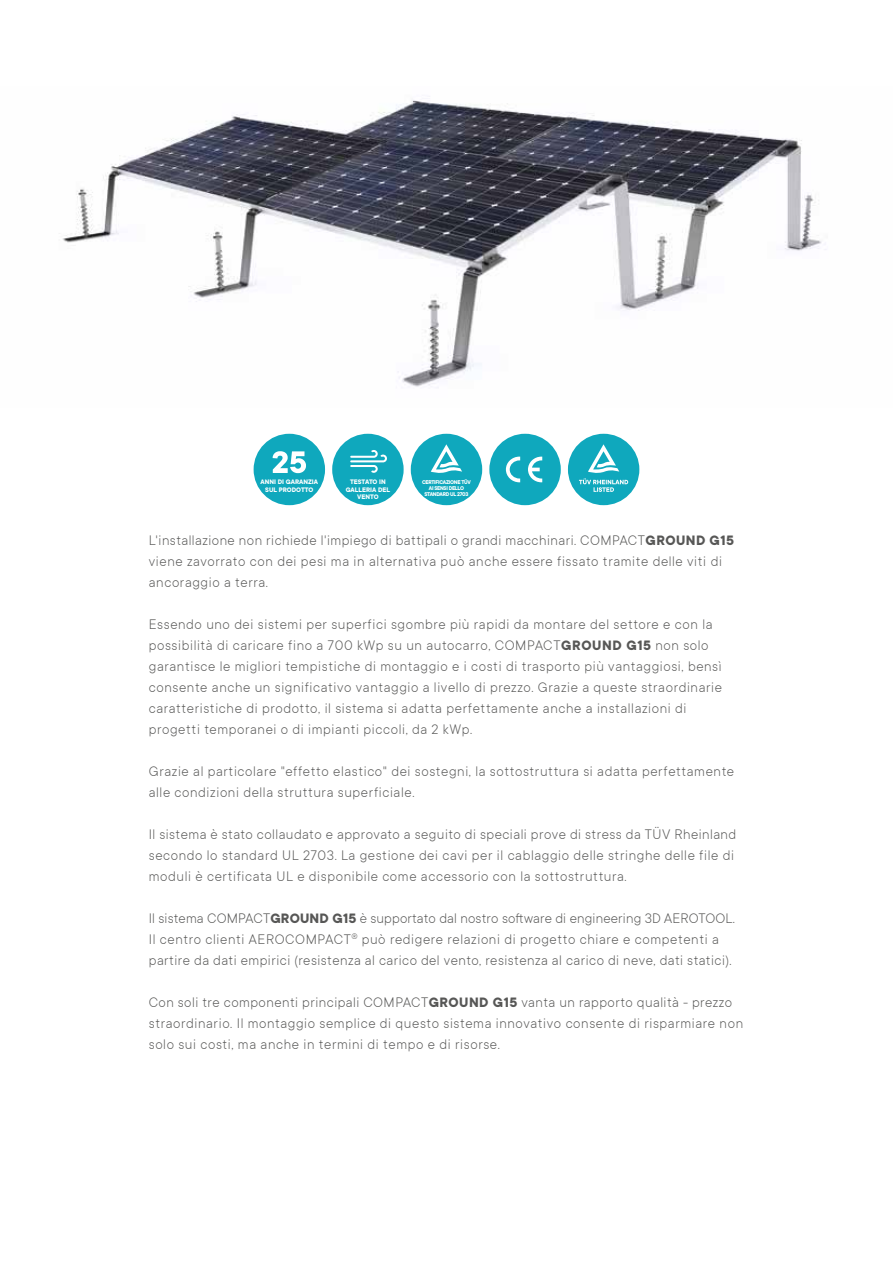
<style>
.page{position:relative;width:893px;height:1263px;background:#fff}
.page>*{position:absolute;margin:0;border:0;box-sizing:border-box;transform-origin:0 0}
.t1{font:300 15px/21px "TT Commons";letter-spacing:.04em;color:#575756}
.t2{font:700 7.2px/7.5px "TT Commons";color:#fff;text-align:center}
.t3{font:700 6px/6px "TT Commons";letter-spacing:-.05em;color:#fff;text-align:center}
.s1{font-weight:700}
</style>
<div class="page">
<img style="left:62px;top:100px;width:764px;height:287px">
<div style="left:489px;top:434px;width:72px;height:71px;background:#0fa8bd;border-radius:50%"></div>
<svg style="left:506px;top:457px;width:14px;height:25px"></svg>
<svg style="left:528px;top:457px;width:14px;height:25px"></svg>
<div style="left:254px;top:434px;width:71px;height:71px;background:#0fa8bd;border-radius:50%"></div>
<svg style="left:273px;top:451px;width:33px;height:22px"></svg>
<div style="left:332px;top:434px;width:72px;height:71px;background:#0fa8bd;border-radius:50%"></div>
<svg style="left:350px;top:450px;width:37px;height:23px"></svg>
<div style="left:411px;top:434px;width:71px;height:71px;background:#0fa8bd;border-radius:50%"></div>
<svg style="left:431px;top:444px;width:31px;height:29px"></svg>
<div style="left:568px;top:434px;width:71px;height:71px;background:#0fa8bd;border-radius:50%"></div>
<svg style="left:579px;top:444px;width:49px;height:48px"></svg>
<p class="t2" style="left:261px;top:478px;width:59px">ANNI DI GARANZIA<br>SUL PRODOTTO</p>
<p class="t2" style="left:346px;top:478px;width:46px">TESTATO IN<br>GALLERIA DEL<br>VENTO</p>
<p class="t3" style="left:422px;top:479px;width:50px">CERTIFICAZIONE TÜV<br>AI SENSI DELLO<br>STANDARD UL 2703</p>
<p class="t1" style="left:149px;top:530px;width:587px">L'installazione non richiede l'impiego di battipali o grandi macchinari. COMPACT<span class="s1">GROUND G15 </span>viene zavorrato con dei pesi ma in alternativa può anche essere fissato tramite delle viti di ancoraggio a terra.</p>
<p class="t1" style="left:149px;top:614px;width:575px">Essendo uno dei sistemi per superfici sgombre più rapidi da montare del settore e con la possibilità di caricare fino a 700 kWp su un autocarro, COMPACT<span class="s1">GROUND G15</span> non solo garantisce le migliori tempistiche di montaggio e i costi di trasporto più vantaggiosi, bensì consente anche un significativo vantaggio a livello di prezzo. Grazie a queste straordinarie caratteristiche di prodotto, il sistema si adatta perfettamente anche a installazioni di progetti temporanei o di impianti piccoli, da 2 kWp.</p>
<p class="t1" style="left:149px;top:761px;width:587px">Grazie al particolare "effetto elastico" dei sostegni, la sottostruttura si adatta perfettamente alle condizioni della struttura superficiale.</p>
<p class="t1" style="left:149px;top:824px;width:589px">Il sistema è stato collaudato e approvato a seguito di speciali prove di stress da TÜV Rheinland secondo lo standard UL 2703. La gestione dei cavi per il cablaggio delle stringhe delle file di moduli è certificata UL e disponibile come accessorio con la sottostruttura.</p>
<p class="t1" style="left:149px;top:908px;width:587px">Il sistema COMPACT<span class="s1">GROUND G15</span> è supportato dal nostro software di engineering 3D AEROTOOL.<br>Il centro clienti AEROCOMPACT<sup>®</sup> può redigere relazioni di progetto chiare e competenti a partire da dati empirici (resistenza al carico del vento, resistenza al carico di neve, dati statici).</p>
<p class="t1" style="left:149px;top:992px;width:596px">Con soli tre componenti principali COMPACT<span class="s1">GROUND G15</span> vanta un rapporto qualità - prezzo straordinario. Il montaggio semplice di questo sistema innovativo consente di risparmiare non solo sui costi, ma anche in termini di tempo e di risorse.</p>
</div>
